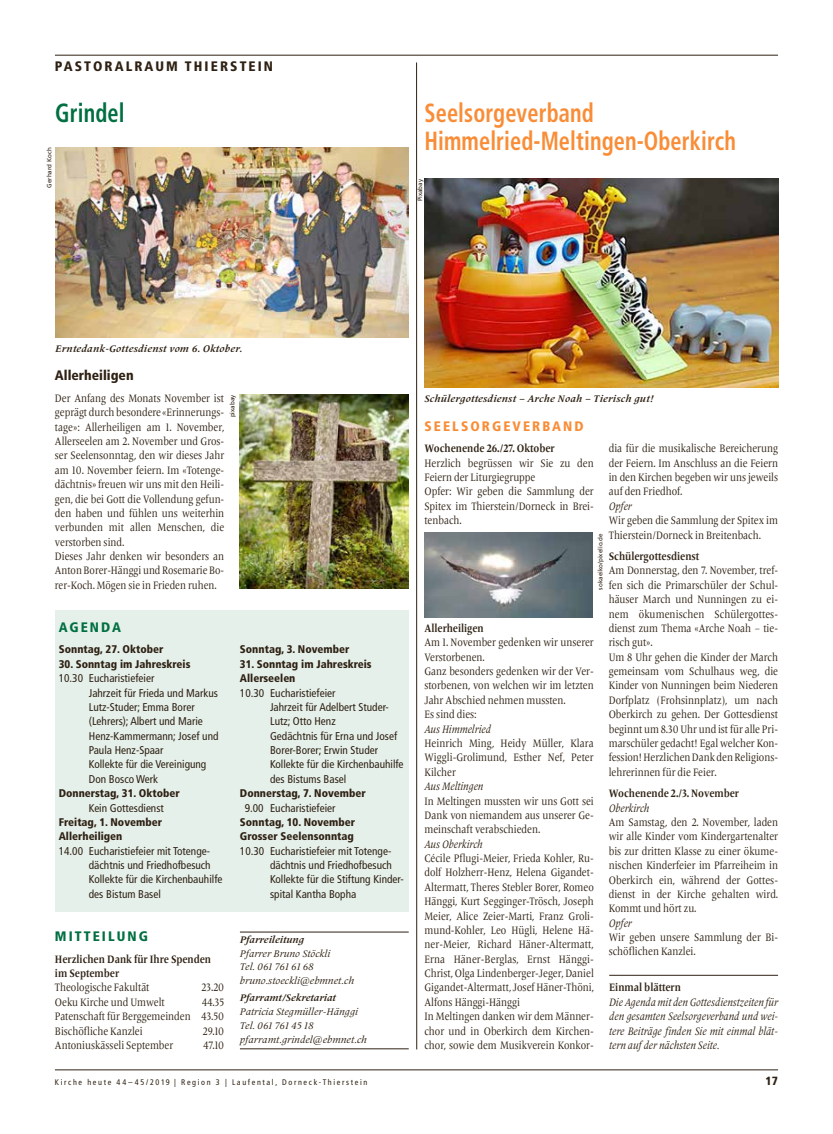
<style>
.page{position:relative;width:833px;height:1134px;background:#fff}
.page>*{position:absolute;margin:0;border:0;box-sizing:border-box;transform-origin:0 0}
.t1{font:700 condensed 26.25px/28.8px "Frutiger";letter-spacing:.005em;color:#f98d37;scale:.85 1}
.t2{font:700 condensed 26.25px "Frutiger";letter-spacing:.005em;color:#006f41;scale:.85 1}
.t3{font:900 condensed 13.75px "Frutiger";letter-spacing:.15em;color:#2e2113}
.t4{font:900 condensed 13.75px "Frutiger";letter-spacing:.15em;color:#f98d37}
.t5{font:900 condensed 13.75px "Frutiger";letter-spacing:.15em;color:#006f41}
.t6{font:900 condensed 13.75px "Frutiger";color:#2e2113}
.t7{font:900 condensed 11.88px "Frutiger";color:#2e2113}
.t8{font:11.25px/14.4px "Frutiger Serif LT Pro";color:#2e2113;scale:.85 1}
.t9{font:condensed 11.25px/14.4px "Frutiger";color:#2e2113}
.t10{font:italic 11.25px/14.4px "Frutiger Serif LT Pro";color:#2e2113;text-align:justify;scale:.85 1}
.t11{font:700 11.25px/14.4px "Frutiger Serif LT Pro";color:#2e2113;scale:.85 1}
.t12{font:900 condensed 11.12px/14.4px "Frutiger";color:#2e2113}
.t13{font:italic 10px/13.8px "Frutiger Serif LT Pro";color:#2e2113}
.t14{font:italic 700 10px "Frutiger Serif LT Pro";letter-spacing:.025em;color:#2e2113}
.t15{font:italic 700 10px "Frutiger Serif LT Pro";color:#2e2113}
.t16{font:condensed 8.12px "Frutiger";letter-spacing:.2em;color:#2e2113}
.t17{font:6.25px "Frutiger";color:#2e2113}
</style>
<div class="page">
<hr style="left:55px;top:1070px;width:723px;height:1px;background:#2e2113">
<hr style="left:55px;top:55px;width:723px;height:1px;background:#2e2113">
<img style="left:424px;top:178px;width:354px;height:210px">
<img style="left:424px;top:533px;width:168px;height:84px">
<hr style="left:609px;top:975px;width:169px;height:1px;background:#2e2113">
<div style="left:55px;top:610px;width:354px;height:302px;background:#e6f0ea"></div>
<img style="left:55px;top:148px;width:354px;height:189px">
<hr style="left:240px;top:932px;width:169px;height:1px;background:#2e2113">
<hr style="left:240px;top:1048px;width:169px;height:1px;background:#2e2113">
<hr style="left:416px;top:62px;width:1px;height:987px;background:#2e2113">
<img style="left:239px;top:395px;width:169px;height:194px">
<p class="t3" style="left:55px;top:58px;width:220px">PASTORALRAUM THIERSTEIN</p>
<h1 class="t2" style="left:55px;top:97px;width:83px">Grindel</h1>
<p class="t17" style="left:46px;top:188px;width:42px;rotate:-90deg">Gerhard Koch</p>
<h1 class="t1" style="left:424px;top:98px;width:368px">Seelsorgeverband<br>Himmelried-Meltingen-Oberkirch</h1>
<p class="t17" style="left:416px;top:201px;width:24px;rotate:-90deg">Pixabay</p>
<p class="t14" style="left:55px;top:342px;width:189px">Erntedank-Gottesdienst vom 6. Oktober.</p>
<p class="t6" style="left:55px;top:367px;width:80px">Allerheiligen</p>
<p class="t8" style="left:55px;top:391px;width:201px">Der Anfang des Monats November ist geprägt durch besondere «Erinnerungs&shy;tage»: Allerheiligen am 1. November, Allerseelen am 2. November und Gros&shy;ser Seelensonntag, den wir dieses Jahr am 10. November feiern. Im «Totenge&shy;dächtnis» freuen wir uns mit den Heili&shy;gen, die bei Gott die Vollendung gefun&shy;den haben und fühlen uns weiterhin verbunden mit allen Menschen, die verstorben sind.<br>Dieses Jahr denken wir besonders an Anton Borer-Hänggi und Rosemarie Bo&shy;rer-Koch. Mögen sie in Frieden ruhen.</p>
<p class="t17" style="left:229px;top:417px;width:24px;rotate:-90deg">pixabay</p>
<p class="t14" style="left:424px;top:392px;width:230px">Schülergottesdienst – Arche Noah – Tierisch gut!</p>
<p class="t4" style="left:424px;top:418px;width:161px">SEELSORGEVERBAND</p>
<p class="t11" style="left:424px;top:441px;width:155px">Wochenende 26./27. Oktober</p>
<p class="t8" style="left:424px;top:456px;width:201px">Herzlich begrüssen wir Sie zu den<br>Feiern der Liturgiegruppe<br>Opfer: Wir geben die Sammlung der<br>Spitex im Thierstein/Dorneck in Brei&shy;tenbach.</p>
<p class="t8" style="left:609px;top:441px;width:201px;text-align:justify">dia für die musikalische Bereicherung der Feiern. Im Anschluss an die Feiern in den Kirchen begeben wir uns jeweils auf den Friedhof.</p>
<p class="t10" style="left:609px;top:499px;width:29px">Opfer</p>
<p class="t8" style="left:609px;top:513px;width:201px">Wir geben die Sammlung der Spitex im<br>Thierstein/Dorneck in Breitenbach.</p>
<p class="t11" style="left:609px;top:549px;width:108px">Schülergottesdienst</p>
<p class="t8" style="left:609px;top:564px;width:201px">Am Donnerstag, den 7. November, tref&shy;fen sich die Primarschüler der Schul&shy;häuser March und Nunningen zu ei&shy;nem ökumenischen Schülergottes&shy;dienst zum Thema «Arche Noah – tie&shy;risch gut».<br>Um 8 Uhr gehen die Kinder der March gemeinsam vom Schulhaus weg, die Kinder von Nunningen beim Niederen Dorfplatz (Frohsinnplatz), um nach Oberkirch zu gehen. Der Gottesdienst beginnt um 8.30 Uhr und ist für alle Pri&shy;marschüler gedacht! Egal welcher Kon&shy;fession! Herzlichen Dank den Religions&shy;lehrerinnen für die Feier.</p>
<p class="t11" style="left:609px;top:786px;width:155px">Wochenende 2./3. November</p>
<p class="t10" style="left:609px;top:801px;width:49px">Oberkirch</p>
<p class="t8" style="left:609px;top:815px;width:201px;text-align:justify">Am Samstag, den 2. November, laden wir alle Kinder vom Kindergartenalter bis zur dritten Klasse zu einer ökume&shy;nischen Kinderfeier im Pfarreiheim in Oberkirch ein, während der Gottes&shy;dienst in der Kirche gehalten wird.<br>Kommt und hört zu.</p>
<p class="t10" style="left:609px;top:916px;width:29px">Opfer</p>
<p class="t8" style="left:609px;top:930px;width:201px">Wir geben unsere Sammlung der Bi&shy;schöflichen Kanzlei.</p>
<p class="t11" style="left:609px;top:980px;width:86px">Einmal blättern</p>
<p class="t10" style="left:609px;top:995px;width:200px">Die Agenda mit den Gottesdienstzeiten für den gesamten Seelsorgeverband und wei&shy;tere Beiträge finden Sie mit einmal blät&shy;tern auf der nächsten Seite.</p>
<p class="t17" style="left:597px;top:589px;width:57px;rotate:-90deg">sokaeiko/pixelio.de</p>
<p class="t5" style="left:59px;top:619px;width:64px">AGENDA</p>
<p class="t12" style="left:59px;top:642px;width:106px">Sonntag, 27. Oktober</p>
<p class="t12" style="left:59px;top:657px;width:133px">30. Sonntag im Jahreskreis</p>
<p class="t9" style="left:89px;top:671px;width:131px;text-indent:-30px">10.30 Eucharistiefeier<br>Jahrzeit für Frieda und Markus<br>Lutz-Studer; Emma Borer (Lehrers); Albert und Marie<br>Henz-Kammermann; Josef und<br>Paula Henz-Spaar<br>Kollekte für die Vereinigung<br>Don Bosco Werk</p>
<p class="t12" style="left:59px;top:786px;width:123px">Donnerstag, 31. Oktober</p>
<p class="t9" style="left:89px;top:800px;width:76px">Kein Gottesdienst</p>
<p class="t12" style="left:59px;top:815px;width:105px">Freitag, 1. November<br>Allerheiligen</p>
<p class="t9" style="left:89px;top:844px;width:135px;text-indent:-30px">14.00 Eucharistiefeier mit Totenge&shy;dächtnis und Friedhofbesuch<br>Kollekte für die Kirchenbauhilfe des Bistum Basel</p>
<p class="t11" style="left:424px;top:621px;width:71px">Allerheiligen</p>
<p class="t8" style="left:424px;top:635px;width:201px">Am 1. November gedenken wir unserer<br>Verstorbenen.<br>Ganz besonders gedenken wir der Ver&shy;storbenen, von welchen wir im letzten<br>Jahr Abschied nehmen mussten.<br>Es sind dies:</p>
<p class="t10" style="left:424px;top:722px;width:80px">Aus Himmelried</p>
<p class="t8" style="left:424px;top:736px;width:201px;text-align:justify">Heinrich Ming, Heidy Müller, Klara Wiggli-Grolimund, Esther Nef, Peter Kilcher</p>
<p class="t10" style="left:424px;top:779px;width:71px">Aus Meltingen</p>
<p class="t8" style="left:424px;top:794px;width:201px;text-align:justify">In Meltingen mussten wir uns Gott sei Dank von niemandem aus unserer Ge&shy;meinschaft verabschieden.</p>
<p class="t10" style="left:424px;top:837px;width:70px">Aus Oberkirch</p>
<p class="t8" style="left:424px;top:851px;width:201px">Cécile Pflugi-Meier, Frieda Kohler, Ru&shy;dolf Holzherr-Henz, Helena Gigandet-Altermatt, Theres Stebler Borer, Romeo Hänggi, Kurt Segginger-Trösch, Joseph Meier, Alice Zeier-Marti, Franz Groli&shy;mund-Kohler, Leo Hügli, Helene Hä&shy;ner-Meier, Richard Häner-Altermatt, Erna Häner-Berglas, Ernst Hänggi-Christ, Olga Lindenberger-Jeger, Daniel Gigandet-Altermatt, Josef Häner-Thöni, Alfons Hänggi-Hänggi<br>In Meltingen danken wir dem Männer&shy;chor und in Oberkirch dem Kirchen&shy;chor, sowie dem Musikverein Konkor-</p>
<p class="t12" style="left:240px;top:642px;width:111px">Sonntag, 3. November</p>
<p class="t12" style="left:240px;top:657px;width:133px">31. Sonntag im Jahreskreis<br>Allerseelen</p>
<p class="t9" style="left:270px;top:685px;width:135px;text-indent:-30px">10.30 Eucharistiefeier<br>Jahrzeit für Adelbert Studer-<br>Lutz; Otto Henz<br>Gedächtnis für Erna und Josef<br>Borer-Borer; Erwin Studer<br>Kollekte für die Kirchenbauhilfe des Bistums Basel</p>
<p class="t12" style="left:240px;top:786px;width:127px">Donnerstag, 7. November</p>
<p class="t9" style="left:245px;top:800px;width:92px">9.00 Eucharistiefeier</p>
<p class="t12" style="left:240px;top:815px;width:117px">Sonntag, 10. November<br>Grosser Seelensonntag</p>
<p class="t9" style="left:270px;top:844px;width:135px;text-indent:-30px">10.30 Eucharistiefeier mit Totenge&shy;dächtnis und Friedhofbesuch<br>Kollekte für die Stiftung Kinder&shy;spital Kantha Bopha</p>
<p class="t5" style="left:55px;top:928px;width:94px">MITTEILUNG</p>
<p class="t11" style="left:55px;top:952px;width:185px">Herzlichen Dank für Ihre Spenden im September</p>
<p class="t8" style="left:55px;top:980px;width:113px">Theologische Fakultät</p>
<p class="t8" style="left:202px;top:980px;width:28px">23.20</p>
<p class="t8" style="left:55px;top:995px;width:131px">Oeku Kirche und Umwelt</p>
<p class="t15" style="left:240px;top:933px;width:66px">Pfarreileitung</p>
<p class="t13" style="left:240px;top:946px;width:116px">Pfarrer Bruno Stöckli<br>Tel. 061 761 61 68 bruno.stoeckli@ebmnet.ch</p>
<p class="t15" style="left:240px;top:992px;width:98px">Pfarramt/Sekretariat</p>
<p class="t13" style="left:240px;top:1005px;width:128px">Patricia Stegmüller-Hänggi<br>Tel. 061 761 45 18 pfarramt.grindel@ebmnet.ch</p>
<p class="t8" style="left:55px;top:995px;width:201px;text-align:justify;text-indent:147px">44.35<br>Patenschaft für Berggemeinden 43.50<br>Bischöfliche Kanzlei</p>
<p class="t8" style="left:203px;top:1024px;width:27px">29.10</p>
<p class="t8" style="left:55px;top:1038px;width:141px">Antoniuskässeli September</p>
<p class="t8" style="left:203px;top:1038px;width:26px">47.10</p>
<p class="t16" style="left:55px;top:1077px;width:314px">Kirche heute 44–45/2019 | Region 3 | Laufental, Dorneck-Thierstein</p>
<p class="t7" style="left:765px;top:1074px;width:14px">17</p>
</div>
